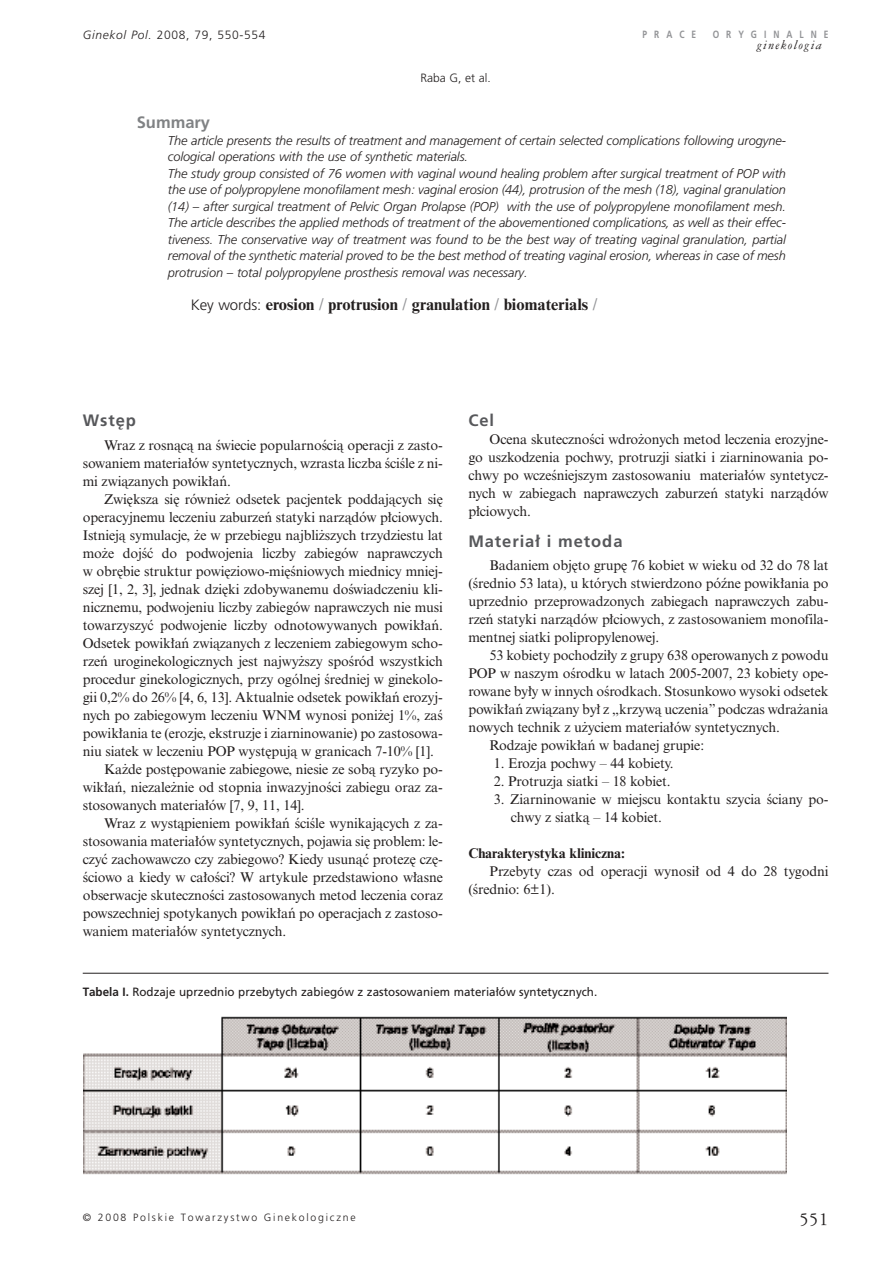
<style>
.page{position:relative;width:893px;height:1262px;background:#fff}
.page>*{position:absolute;margin:0;border:0;box-sizing:border-box;transform-origin:0 0}
.t1{font:19.5px "American Garamond PL";color:#231f1f}
.t2{font:16.5px "Times NR Bold PL";color:#231f1f}
.t3{font:700 16.5px "Pfrutiger";letter-spacing:.055em;color:#57585b}
.t4{font:700 16.5px "Pfrutiger";color:#808284}
.t5{font:14.1px/18px "Times NR PL";letter-spacing:-.01em;color:#231f1f;text-align:justify}
.t6{font:14.1px "Times NR Bold PL";letter-spacing:-.01em;color:#231f1f}
.t7{font:italic 13.5px "American Garamond PL";letter-spacing:.1em;color:#231f1f}
.t8{font:italic 300 12.75px/16.5px "Pfrutiger";letter-spacing:-.005em;color:#231f1f}
.t9{font:12px "Pfrutiger Roman";color:#231f1f}
.t10{font:300 12px "Pfrutiger";letter-spacing:.055em;color:#231f1f}
.t11{font:300 10.5px "Pfrutiger";letter-spacing:.165em;color:#231f1f}
.t12{font:700 10.5px "Pfrutiger";letter-spacing:.835em;color:#939497;scale:.8 1}
.s1{font-style:italic}
.s2{font-family:"Pfrutiger";font-weight:300;font-size:15px}
.s3{font-family:"Times NR PL";color:#939497}
.s4{font-family:"Pfrutiger";font-weight:700}
</style>
<div class="page">
<hr style="left:83px;top:973px;width:745px;height:1px;background:#231f1f">
<img style="left:84px;top:1016px;width:702px;height:79px">
<img style="left:84px;top:1095px;width:702px;height:80px">
<p class="t10" style="left:83px;top:31px;width:184px"><span class="s1">Ginekol Pol.</span> 2008, 79, 550-554</p>
<p class="t10" style="left:420px;top:73px;width:72px">Raba G, et al.</p>
<p class="t12" style="left:642px;top:31px;width:69px">PRACE</p>
<p class="t12" style="left:712px;top:31px;width:146px">ORYGINALNE</p>
<p class="t7" style="left:757px;top:40px;width:66px">ginekologia</p>
<p class="t4" style="left:137px;top:116px;width:75px">Summary</p>
<p class="t8" style="left:168px;top:133px;width:619px">The article presents the results of treatment and management of certain selected complications following urogyne&shy;cological operations with the use of synthetic materials.<br>The study group consisted of 76 women with vaginal wound healing problem after surgical treatment of POP with the use of polypropylene monofilament mesh: vaginal erosion (44), protrusion of the mesh (18), vaginal granulation (14) – after surgical treatment of Pelvic Organ Prolapse (POP) with the use of polypropylene monofilament mesh.<br>The article describes the applied methods of treatment of the abovementioned complications, as well as their effec&shy;tiveness. The conservative way of treatment was found to be the best way of treating vaginal granulation, partial removal of the synthetic material proved to be the best method of treating vaginal erosion, whereas in case of mesh protrusion – total polypropylene prosthesis removal was necessary.</p>
<p class="t2" style="left:191px;top:298px;width:408px"><span class="s2">Key words:</span> erosion <span class="s3">/</span> protrusion <span class="s3">/</span> granulation <span class="s3">/</span> biomaterials <span class="s3">/</span></p>
<p class="t3" style="left:83px;top:414px;width:55px">Wst´p</p>
<p class="t5" style="left:104px;top:437px;width:340px">Wraz z rosnàcà na Êwiecie popularnoÊcià operacji z zasto-</p>
<p class="t5" style="left:83px;top:455px;width:361px">sowaniem materia∏ów syntetycznych, wzrasta liczba ÊciÊle z ni-</p>
<p class="t5" style="left:83px;top:473px;width:150px">mi zwiàzanych powik∏aƒ.</p>
<p class="t5" style="left:104px;top:491px;width:340px">Zwi´ksza si´ równie˝ odsetek pacjentek poddajàcych si´</p>
<p class="t5" style="left:83px;top:509px;width:361px">operacyjnemu leczeniu zaburzeƒ statyki narzàdów p∏ciowych.</p>
<p class="t5" style="left:83px;top:527px;width:361px">Istniejà symulacje, ˝e w przebiegu najbli˝szych trzydziestu lat</p>
<p class="t5" style="left:83px;top:545px;width:361px">mo˝e dojÊç do podwojenia liczby zabiegów naprawczych</p>
<p class="t5" style="left:83px;top:563px;width:361px">w obr´bie struktur powi´ziowo-mi´Êniowych miednicy mniej-</p>
<p class="t5" style="left:83px;top:581px;width:361px">szej [1, 2, 3], jednak dzi´ki zdobywanemu doÊwiadczeniu kli-</p>
<p class="t5" style="left:83px;top:599px;width:361px">nicznemu, podwojeniu liczby zabiegów naprawczych nie musi</p>
<p class="t5" style="left:83px;top:617px;width:361px">towarzyszyç podwojenie liczby odnotowywanych powik∏aƒ.</p>
<p class="t5" style="left:83px;top:635px;width:361px">Odsetek powik∏aƒ zwiàzanych z leczeniem zabiegowym scho-</p>
<p class="t5" style="left:83px;top:653px;width:361px">rzeƒ uroginekologicznych jest najwy˝szy spoÊród wszystkich</p>
<p class="t5" style="left:83px;top:671px;width:361px">procedur ginekologicznych, przy ogólnej Êredniej w ginekolo-</p>
<p class="t5" style="left:83px;top:689px;width:361px">gii 0,2% do 26% [4, 6, 13]. Aktualnie odsetek powik∏aƒ erozyj-</p>
<p class="t5" style="left:83px;top:707px;width:361px">nych po zabiegowym leczeniu WNM wynosi poni˝ej 1%, zaÊ</p>
<p class="t5" style="left:83px;top:725px;width:361px">powik∏ania te (erozje, ekstruzje i ziarninowanie) po zastosowa-</p>
<p class="t5" style="left:83px;top:743px;width:353px">niu siatek w leczeniu POP wyst´pujà w granicach 7-10% [1].</p>
<p class="t5" style="left:104px;top:761px;width:340px">Ka˝de post´powanie zabiegowe, niesie ze sobà ryzyko po-</p>
<p class="t5" style="left:83px;top:779px;width:361px">wik∏aƒ, niezale˝nie od stopnia inwazyjnoÊci zabiegu oraz za-</p>
<p class="t5" style="left:83px;top:797px;width:223px">stosowanych materia∏ów [7, 9, 11, 14].</p>
<p class="t5" style="left:104px;top:815px;width:340px">Wraz z wystàpieniem powik∏aƒ ÊciÊle wynikajàcych z za-</p>
<p class="t5" style="left:83px;top:833px;width:361px">stosowania materia∏ów syntetycznych, pojawia si´ problem: le-</p>
<p class="t5" style="left:83px;top:851px;width:361px">czyç zachowawczo czy zabiegowo? Kiedy usunàç protez´ cz´-</p>
<p class="t5" style="left:83px;top:869px;width:361px">Êciowo a kiedy w ca∏oÊci? W artykule przedstawiono w∏asne</p>
<p class="t5" style="left:83px;top:887px;width:361px">obserwacje skutecznoÊci zastosowanych metod leczenia coraz</p>
<p class="t5" style="left:83px;top:905px;width:361px">powszechniej spotykanych powik∏aƒ po operacjach z zastoso-</p>
<p class="t5" style="left:83px;top:923px;width:205px">waniem materia∏ów syntetycznych.</p>
<p class="t3" style="left:468px;top:414px;width:27px">Cel</p>
<p class="t5" style="left:468px;top:431px;width:361px;text-indent:21px">Ocena skutecznoÊci wdro˝onych metod leczenia erozyjne&shy;go uszkodzenia pochwy, protruzji siatki i ziarninowania po&shy;chwy po wczeÊniejszym zastosowaniu materia∏ów syntetycz&shy;nych w zabiegach naprawczych zaburzeƒ statyki narzàdów p∏ciowych.</p>
<p class="t3" style="left:468px;top:535px;width:156px">Materia∏ i metoda</p>
<p class="t5" style="left:489px;top:557px;width:340px">Badaniem obj´to grup´ 76 kobiet w wieku od 32 do 78 lat</p>
<p class="t5" style="left:468px;top:575px;width:361px">(Êrednio 53 lata), u których stwierdzono póêne powik∏ania po</p>
<p class="t5" style="left:468px;top:593px;width:361px">uprzednio przeprowadzonych zabiegach naprawczych zabu-</p>
<p class="t5" style="left:468px;top:611px;width:361px">rzeƒ statyki narzàdów p∏ciowych, z zastosowaniem monofila-</p>
<p class="t5" style="left:468px;top:629px;width:192px">mentnej siatki polipropylenowej.</p>
<p class="t5" style="left:489px;top:647px;width:340px">53 kobiety pochodzi∏y z grupy 638 operowanych z powodu</p>
<p class="t5" style="left:468px;top:665px;width:361px">POP w naszym oÊrodku w latach 2005-2007, 23 kobiety ope-</p>
<p class="t5" style="left:468px;top:683px;width:361px">rowane by∏y w innych oÊrodkach. Stosunkowo wysoki odsetek</p>
<p class="t5" style="left:468px;top:701px;width:361px">powik∏aƒ zwiàzany by∏ z „krzywà uczenia” podczas wdra˝ania</p>
<p class="t5" style="left:468px;top:719px;width:313px">nowych technik z u˝yciem materia∏ów syntetycznych.</p>
<p class="t5" style="left:489px;top:737px;width:216px">Rodzaje powik∏aƒ w badanej grupie:</p>
<p class="t5" style="left:494px;top:755px;width:181px">1. Erozja pochwy – 44 kobiety.</p>
<p class="t5" style="left:494px;top:773px;width:178px">2. Protruzja siatki – 18 kobiet.</p>
<p class="t5" style="left:511px;top:791px;width:319px;text-indent:-17px">3. Ziarninowanie w miejscu kontaktu szycia Êciany po&shy;chwy z siatkà – 14 kobiet.</p>
<p class="t6" style="left:468px;top:848px;width:158px">Charakterystyka kliniczna:</p>
<p class="t5" style="left:489px;top:863px;width:340px">Przebyty czas od operacji wynosi∏ od 4 do 28 tygodni</p>
<p class="t5" style="left:468px;top:881px;width:88px">(Êrednio: 6±1).</p>
<p class="t9" style="left:83px;top:987px;width:516px"><span class="s4">Tabela I.</span> Rodzaje uprzednio przebytych zabiegów z zastosowaniem materia∏ów syntetycznych.</p>
<p class="t11" style="left:83px;top:1213px;width:274px">© 2008 Polskie Towarzystwo Ginekologiczne</p>
<p class="t1" style="left:799px;top:1211px;width:30px">551</p>
</div>
